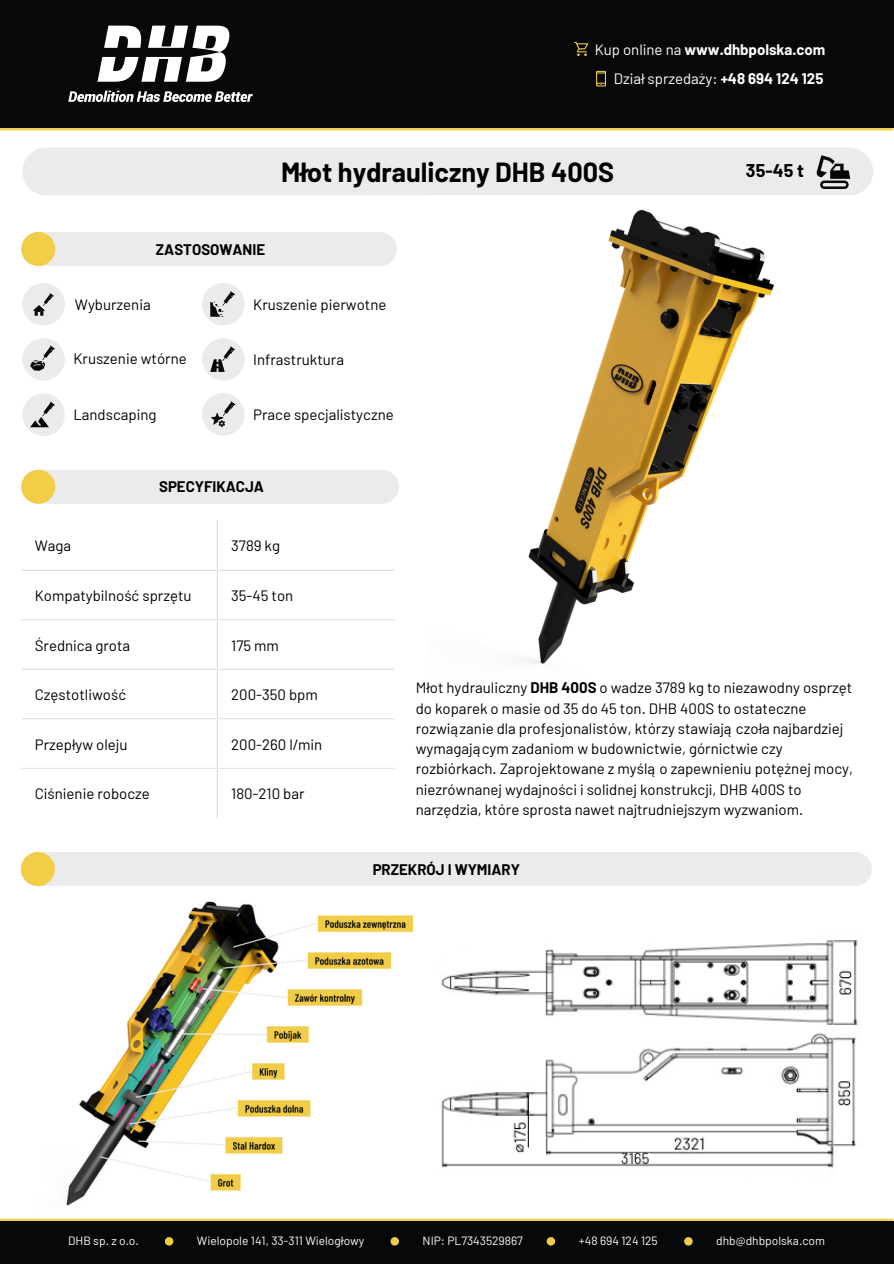
<style>
.page{position:relative;width:894px;height:1264px;background:#fff}
.page>*{position:absolute;margin:0;border:0;box-sizing:border-box;transform-origin:0 0}
.t1{font:700 27px "Barlow";color:#000}
.t2{font:700 18px "Barlow";color:#000}
.t3{font:15px/20.2px "Barlow";color:#000}
.t4{font:700 15px "Barlow";color:#000}
.t5{font:700 15px "Barlow";color:#fff}
.t6{font:15px "Barlow";color:#fff}
.t7{font:12px "Barlow";color:#fff}
.s1{font-weight:400}
.s2{font-weight:700}
</style>
<div class="page">
<img style="left:38px;top:886px;width:376px;height:320px">
<hr style="left:216px;top:520px;width:2px;height:297px;background:#ebebeb">
<hr style="left:21px;top:569px;width:374px;height:1px;background:#ebebeb">
<hr style="left:21px;top:619px;width:374px;height:1px;background:#ebebeb">
<hr style="left:21px;top:668px;width:374px;height:1px;background:#ebebeb">
<hr style="left:21px;top:718px;width:374px;height:1px;background:#ebebeb">
<hr style="left:21px;top:767px;width:374px;height:1px;background:#ebebeb">
<div style="left:21px;top:470px;width:377px;height:34px;background:#ebebeb;border-radius:17px"></div>
<div style="left:21px;top:470px;width:34px;height:34px;background:#f2cd48;border-radius:50%"></div>
<div style="left:0;top:125px;width:893px;height:5px;background:#f2cd48"></div>
<div style="left:0;top:0;width:893px;height:128px;background:#070809"></div>
<svg style="left:97px;top:26px;width:133px;height:56px"></svg>
<svg style="left:68px;top:91px;width:185px;height:11px"></svg>
<svg style="left:574px;top:42px;width:14px;height:14px"></svg>
<svg style="left:596px;top:71px;width:10px;height:15px"></svg>
<div style="left:21px;top:232px;width:375px;height:34px;background:#ebebeb;border-radius:17px"></div>
<div style="left:21px;top:232px;width:34px;height:34px;background:#f2cd48;border-radius:50%"></div>
<hr style="left:0;top:1218px;width:893px;height:2px;background:#f2cd48">
<div style="left:0;top:1220px;width:893px;height:43px;background:#070809"></div>
<svg style="left:165px;top:1236px;width:8px;height:9px"></svg>
<svg style="left:390px;top:1236px;width:9px;height:9px"></svg>
<svg style="left:684px;top:1236px;width:8px;height:9px"></svg>
<svg style="left:546px;top:1236px;width:9px;height:9px"></svg>
<div style="left:21px;top:852px;width:850px;height:34px;background:#ebebeb;border-radius:17px"></div>
<div style="left:21px;top:852px;width:34px;height:34px;background:#f2cd48;border-radius:50%"></div>
<div style="left:22px;top:147px;width:851px;height:48px;background:#ebebeb;border-radius:24px"></div>
<svg style="left:816px;top:155px;width:34px;height:34px"></svg>
<div style="left:22px;top:283px;width:43px;height:42px;background:#ebebeb;border-radius:50%"></div>
<svg style="left:33px;top:293px;width:21px;height:23px"></svg>
<div style="left:22px;top:338px;width:43px;height:42px;background:#ebebeb;border-radius:50%"></div>
<svg style="left:30px;top:345px;width:25px;height:26px"></svg>
<div style="left:202px;top:338px;width:42px;height:42px;background:#ebebeb;border-radius:50%"></div>
<svg style="left:210px;top:346px;width:25px;height:26px"></svg>
<div style="left:22px;top:393px;width:43px;height:43px;background:#ebebeb;border-radius:50%"></div>
<svg style="left:30px;top:401px;width:25px;height:26px"></svg>
<div style="left:202px;top:393px;width:42px;height:42px;background:#ebebeb;border-radius:50%"></div>
<svg style="left:211px;top:401px;width:24px;height:26px"></svg>
<div style="left:202px;top:283px;width:42px;height:42px;background:#ebebeb;border-radius:50%"></div>
<svg style="left:210px;top:291px;width:25px;height:26px"></svg>
<img style="left:526px;top:209px;width:248px;height:455px">
<img style="left:441px;top:940px;width:417px;height:228px">
<p class="t5" style="left:594px;top:40px;width:232px"><span class="s1">Kup online na</span> www.dhbpolska.com</p>
<p class="t6" style="left:613px;top:69px;width:211px">Dział sprzedaży: <span class="s2">+48 694 124 125</span></p>
<p class="t1" style="left:281px;top:155px;width:334px">Młot hydrauliczny DHB 400S</p>
<p class="t4" style="left:156px;top:239px;width:111px">ZASTOSOWANIE</p>
<p class="t3" style="left:75px;top:294px;width:77px">Wyburzenia</p>
<p class="t3" style="left:73px;top:348px;width:115px">Kruszenie wtórne</p>
<p class="t3" style="left:253px;top:294px;width:135px">Kruszenie pierwotne</p>
<p class="t3" style="left:253px;top:349px;width:92px">Infrastruktura</p>
<p class="t3" style="left:73px;top:404px;width:85px">Landscaping</p>
<p class="t3" style="left:253px;top:404px;width:142px">Prace specjalistyczne</p>
<h4 class="t4" style="left:159px;top:477px;width:106px">SPECYFIKACJA</h4>
<p class="t2" style="left:745px;top:159px;width:59px">35-45 t</p>
<p class="t3" style="left:35px;top:535px;width:38px">Waga</p>
<h4 class="t3" style="left:231px;top:535px;width:50px">3789 kg</h4>
<p class="t3" style="left:35px;top:585px;width:158px">Kompatybilność sprzętu</p>
<h4 class="t3" style="left:231px;top:585px;width:64px">35-45 ton</h4>
<h3 class="t3" style="left:35px;top:634px;width:97px">Średnica grota</h3>
<p class="t3" style="left:231px;top:634px;width:49px">175 mm</p>
<h4 class="t3" style="left:35px;top:684px;width:93px">Częstotliwość</h4>
<p class="t3" style="left:231px;top:684px;width:88px">200-350 bpm</p>
<h4 class="t3" style="left:35px;top:733px;width:94px">Przepływ oleju</h4>
<p class="t3" style="left:231px;top:733px;width:93px">200-260 l/min</p>
<h4 class="t3" style="left:35px;top:783px;width:116px">Ciśnienie robocze</h4>
<p class="t3" style="left:231px;top:783px;width:75px">180-210 bar</p>
<p class="t3" style="left:415px;top:677px;width:439px">Młot hydrauliczny <span class="s2">DHB 400S</span> o wadze 3789 kg to niezawodny osprzęt do koparek o masie od 35 do 45 ton. DHB 400S to ostateczne rozwiązanie dla profesjonalistów, którzy stawiają czoła najbardziej wymagającym zadaniom w budownictwie, górnictwie czy rozbiórkach. Zaprojektowane z myślą o zapewnieniu potężnej mocy, niezrównanej wydajności i solidnej konstrukcji, DHB 400S to narzędzia, które sprosta nawet najtrudniejszym wyzwaniom.</p>
<p class="t4" style="left:372px;top:859px;width:149px">PRZEKRÓJ I WYMIARY</p>
<p class="t7" style="left:68px;top:1233px;width:72px">DHB sp. z o.o.</p>
<h4 class="t7" style="left:197px;top:1233px;width:169px">Wielopole 141, 33-311 Wielogłowy</h4>
<h3 class="t7" style="left:422px;top:1233px;width:102px">NIP: PL7343529867</h3>
<p class="t7" style="left:578px;top:1233px;width:80px">+48 694 124 125</p>
<h4 class="t7" style="left:716px;top:1233px;width:110px">dhb@dhbpolska.com</h4>
</div>
